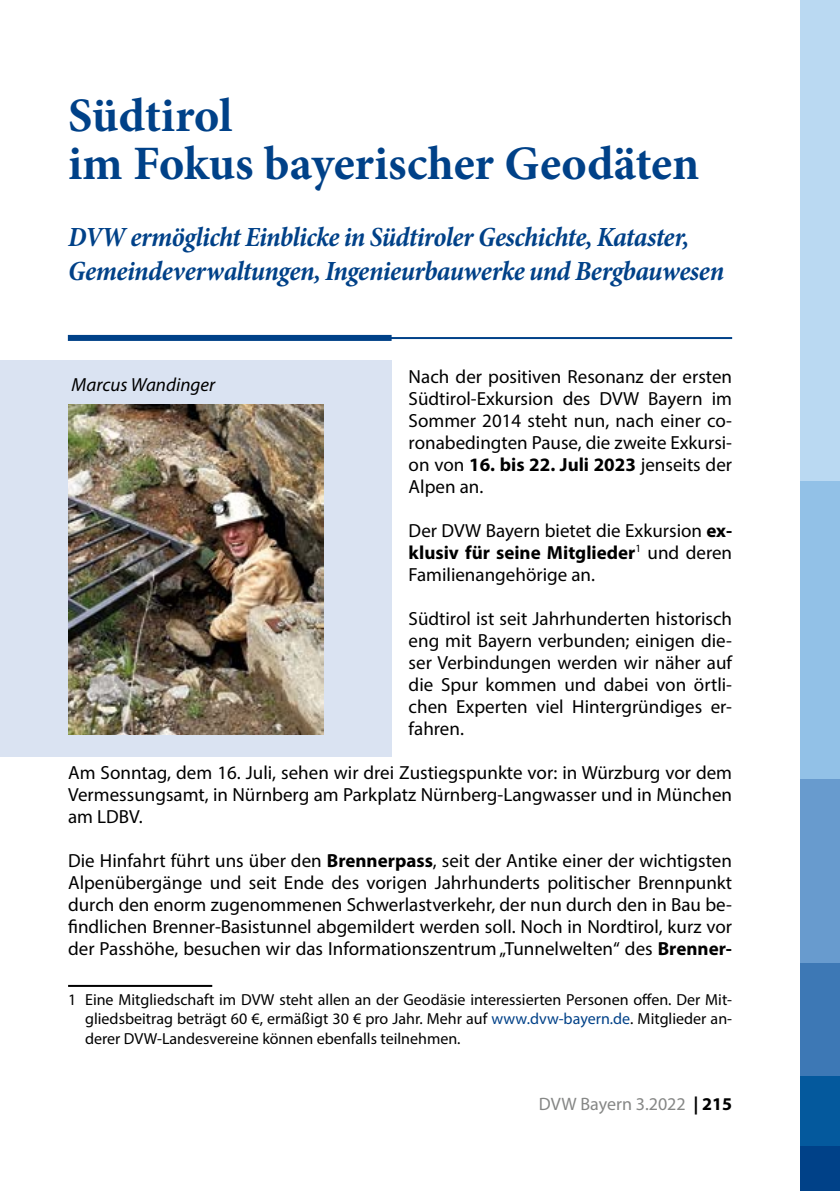
<style>
.page{position:relative;width:840px;height:1191px;background:#fff}
.page>*{position:absolute;margin:0;border:0;box-sizing:border-box;transform-origin:0 0}
.t1{font:700 48px/48px "Minion Pro";letter-spacing:-.005em;color:#004188}
.t2{font:italic 700 condensed 28px/33.6px "Minion Pro";letter-spacing:-.025em;color:#004188}
.t3{font:19px/22px "Myriad Pro";color:#000;text-align:justify}
.t4{font:italic 19px "Myriad Pro";color:#000}
.t5{font:18px "Myriad Pro";color:#868786}
.t6{font:16px/19.2px "Myriad Pro";color:#000;text-align:justify}
.s1{font-weight:700}
.s2{color:#004188}
.s3{font-weight:700;color:#000}
</style>
<div class="page">
<hr style="left:68px;top:337px;width:663px;height:2px;background:#004188">
<div style="left:68px;top:335px;width:323px;height:6px;background:#004188"></div>
<div style="left:0;top:360px;width:391px;height:396px;background:#dae3f2"></div>
<div style="left:799px;top:0;width:40px;height:481px;background:#bad9f2"></div>
<div style="left:799px;top:481px;width:40px;height:298px;background:#92c1e7"></div>
<div style="left:799px;top:779px;width:40px;height:184px;background:#689bce"></div>
<div style="left:799px;top:963px;width:40px;height:114px;background:#3d78b5"></div>
<div style="left:799px;top:1076px;width:40px;height:70px;background:#04599d"></div>
<div style="left:799px;top:1146px;width:40px;height:45px;background:#004188"></div>
<img style="left:68px;top:404px;width:255px;height:330px">
<hr style="left:68px;top:985px;width:144px;height:2px;background:#000">
<h1 class="t1" style="left:68px;top:91px;width:632px">Südtirol<br>im Fokus bayerischer Geodäten</h1>
<h2 class="t2" style="left:68px;top:220px;width:657px">DVW ermöglicht Einblicke in Südtiroler Geschichte, Kataster,<br>Gemeindeverwaltungen, Ingenieurbauwerke und Bergbauwesen</h2>
<p class="t4" style="left:72px;top:373px;width:145px">Marcus Wandinger</p>
<p class="t3" style="left:408px;top:365px;width:325px">Nach der positiven Resonanz der ersten Südtirol-Exkursion des DVW Bayern im Sommer 2014 steht nun, nach einer co&shy;ronabedingten Pause, die zweite Exkursi&shy;on von <span class="s1">16. bis 22. Juli 2023</span> jenseits der Alpen an.</p>
<p class="t3" style="left:408px;top:519px;width:325px">Der DVW Bayern bietet die Exkursion <span class="s1">ex&shy;klusiv für seine Mitglieder</span><sup>1</sup> und deren Familienangehörige an.</p>
<p class="t3" style="left:408px;top:607px;width:325px">Südtirol ist seit Jahrhunderten historisch eng mit Bayern verbunden; einigen die&shy;ser Verbindungen werden wir näher auf die Spur kommen und dabei von örtli&shy;chen Experten viel Hintergründiges er&shy;fahren.</p>
<p class="t3" style="left:68px;top:761px;width:665px">Am Sonntag, dem 16. Juli, sehen wir drei Zustiegspunkte vor: in Würzburg vor dem Vermessungsamt, in Nürnberg am Parkplatz Nürnberg-Langwasser und in München am LDBV.</p>
<p class="t3" style="left:68px;top:849px;width:665px">Die Hinfahrt führt uns über den <span class="s1">Brennerpass</span>, seit der Antike einer der wichtigsten Alpenübergänge und seit Ende des vorigen Jahrhunderts politischer Brennpunkt durch den enorm zugenommenen Schwerlastverkehr, der nun durch den in Bau be&shy;findlichen Brenner-Basistunnel abgemildert werden soll. Noch in Nordtirol, kurz vor der Passhöhe, besuchen wir das Informationszentrum „Tunnelwelten“ des <span class="s1">Brenner-</span></p>
<p class="t6" style="left:85px;top:990px;width:648px;text-indent:-17px">1 Eine Mitgliedschaft im DVW steht allen an der Geodäsie interessierten Personen offen. Der Mit&shy;gliedsbeitrag beträgt 60 €, ermäßigt 30 € pro Jahr. Mehr auf <span class="s2">www.dvw-bayern.de</span>. Mitglieder an&shy;derer DVW-Landesvereine können ebenfalls teilnehmen.</p>
<p class="t5" style="left:538px;top:1093px;width:194px">DVW Bayern 3.2022 <span class="s3">| 215</span></p>
</div>
